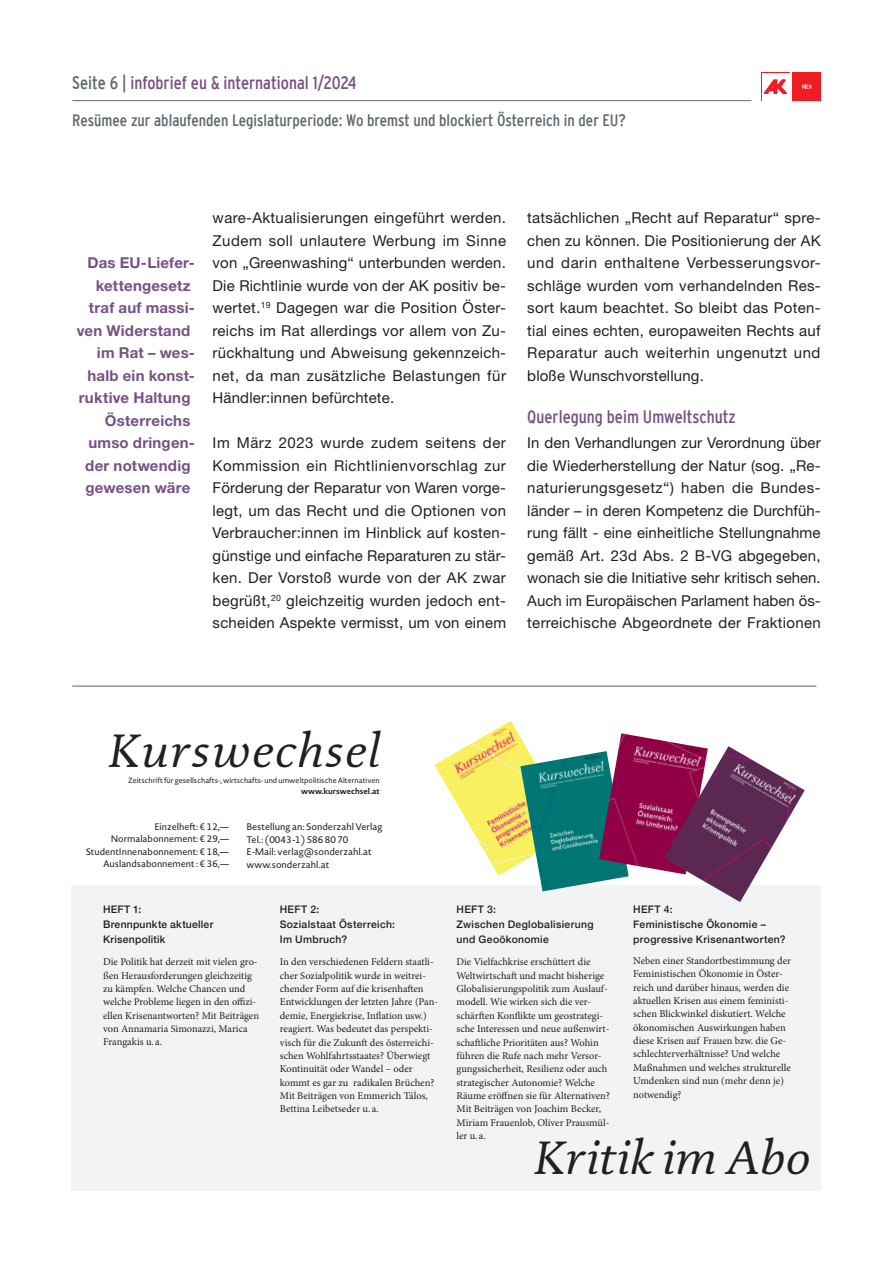
<style>
.page{position:relative;width:893px;height:1263px;background:#fff}
.page>*{position:absolute;margin:0;border:0;box-sizing:border-box;transform-origin:0 0}
.t1{font:italic 47.55px "DTL Documenta ST";letter-spacing:.035em;color:#231f20}
.t2{font:italic 47.55px "DTL Documenta ST";letter-spacing:.005em;color:#231f20}
.AK_Info_Zwischentite{font:condensed 18px "Interstate";color:#775184}
.Vorspann_E-Paper{font:condensed 16.5px "Interstate";color:#5f696f}
.Fließtext_E-Paper{font:15px/22.5px "Helvetica Neue LT Pro";letter-spacing:.02em;color:#231f20;text-align:justify}
.AK_Info_Pullout_E-Pa{font:700 15px "Helvetica Neue LT Pro";letter-spacing:.015em;color:#775184}
.t3{font:10.35px/13.4px "Minion Pro";color:#231f20}
.t4{font:500 10.35px/14.9px "Helvetica Neue";letter-spacing:.03em;color:#231f20}
.t5{font:9.45px/12.6px "Novel Sans Pro";color:#231f20}
.t6{font:9.3px/12.5px "Novel Sans Pro";color:#231f20;text-align:right}
.t7{font:700 7.95px "Novel Sans Pro";color:#231f20}
.t8{font:7.5px "Novel Sans Pro";color:#231f20}
.s1{color:#5f696f}
</style>
<div class="page">
<svg style="left:761px;top:72px;width:29px;height:29px"></svg>
<div style="left:762px;top:73px;width:27px;height:27px;background:#fff"></div>
<svg style="left:764px;top:80px;width:22px;height:13px"></svg>
<div style="left:792px;top:72px;width:29px;height:29px;background:#ee1d23"></div>
<svg style="left:802px;top:85px;width:9px;height:4px"></svg>
<hr style="left:72px;top:100px;width:679px;height:1px;background:#5f696f">
<div style="left:71px;top:885px;width:750px;height:306px;background:#f2f3f4"></div>
<img style="left:434px;top:721px;width:94px;height:154px">
<img style="left:520px;top:751px;width:109px;height:140px">
<img style="left:599px;top:733px;width:94px;height:141px">
<img style="left:664px;top:746px;width:141px;height:156px">
<hr style="left:72px;top:686px;width:744px;height:1px;background:#775184">
<h2 class="AK_Info_Zwischentite" style="left:72px;top:72px;width:286px"><span class="s1">Seite 6 |</span> infobrief eu &amp; international 1/2024</h2>
<p class="Vorspann_E-Paper" style="left:72px;top:111px;width:555px">Resümee zur ablaufenden Legislaturperiode: Wo bremst und blockiert Österreich in der EU?</p>
<p class="AK_Info_Pullout_E-Pa" style="left:87px;top:253px;width:109px">Das EU-Liefer-</p>
<p class="AK_Info_Pullout_E-Pa" style="left:96px;top:276px;width:97px">kettengesetz</p>
<p class="AK_Info_Pullout_E-Pa" style="left:89px;top:298px;width:108px">traf auf massi-</p>
<p class="AK_Info_Pullout_E-Pa" style="left:77px;top:321px;width:115px">ven Widerstand</p>
<p class="AK_Info_Pullout_E-Pa" style="left:97px;top:343px;width:100px">im Rat – wes-</p>
<p class="AK_Info_Pullout_E-Pa" style="left:87px;top:366px;width:109px">halb ein konst-</p>
<p class="AK_Info_Pullout_E-Pa" style="left:79px;top:388px;width:113px">ruktive Haltung</p>
<p class="AK_Info_Pullout_E-Pa" style="left:105px;top:411px;width:87px">Österreichs</p>
<p class="AK_Info_Pullout_E-Pa" style="left:88px;top:433px;width:108px">umso dringen-</p>
<p class="AK_Info_Pullout_E-Pa" style="left:85px;top:456px;width:107px">der notwendig</p>
<p class="AK_Info_Pullout_E-Pa" style="left:86px;top:478px;width:106px">gewesen wäre</p>
<p class="Fließtext_E-Paper" style="left:213px;top:206px;width:295px">ware-Aktualisierungen eingeführt werden.<br>Zudem soll unlautere Werbung im Sinne von „Greenwashing“ unterbunden werden.<br>Die Richtlinie wurde von der AK positiv be&shy;wertet.<sup>19</sup> Dagegen war die Position Öster&shy;reichs im Rat allerdings vor allem von Zu&shy;rückhaltung und Abweisung gekennzeich&shy;net, da man zusätzliche Belastungen für Händler:innen befürchtete.</p>
<p class="Fließtext_E-Paper" style="left:213px;top:431px;width:295px">Im März 2023 wurde zudem seitens der Kommission ein Richtlinienvorschlag zur Förderung der Reparatur von Waren vorge&shy;legt, um das Recht und die Optionen von Verbraucher:innen im Hinblick auf kosten&shy;günstige und einfache Reparaturen zu stär&shy;ken. Der Vorstoß wurde von der AK zwar begrüßt,<sup>20</sup> gleichzeitig wurden jedoch ent&shy;scheiden Aspekte vermisst, um von einem</p>
<p class="Fließtext_E-Paper" style="left:527px;top:206px;width:295px">tatsächlichen „Recht auf Reparatur“ spre&shy;chen zu können. Die Positionierung der AK und darin enthaltene Verbesserungsvor&shy;schläge wurden vom verhandelnden Res&shy;sort kaum beachtet. So bleibt das Poten&shy;tial eines echten, europaweiten Rechts auf Reparatur auch weiterhin ungenutzt und bloße Wunschvorstellung.</p>
<p class="AK_Info_Zwischentite" style="left:527px;top:406px;width:210px">Querlegung beim Umweltschutz</p>
<p class="Fließtext_E-Paper" style="left:527px;top:431px;width:295px">In den Verhandlungen zur Verordnung über die Wiederherstellung der Natur (sog. „Re&shy;naturierungsgesetz“) haben die Bundes&shy;länder – in deren Kompetenz die Durchfüh&shy;rung fällt - eine einheitliche Stellungnahme gemäß Art. 23d Abs. 2 B-VG abgegeben, wonach sie die Initiative sehr kritisch sehen.<br>Auch im Europäischen Parlament haben ös&shy;terreichische Abgeordnete der Fraktionen</p>
<p class="t1" style="left:108px;top:722px;width:274px">Kurswechsel</p>
<p class="t8" style="left:128px;top:775px;width:253px">Zeitschrift für gesellschafts-, wirtschafts- und umweltpolitische Alternativen</p>
<p class="t7" style="left:301px;top:785px;width:80px">www.kurswechsel.at</p>
<p class="t6" style="left:86px;top:820px;width:145px">Einzelheft: € 12,—<br>Normalabonnement: € 29,—<br>StudentInnenabonnement: € 18,—<br>Auslandsabonnement : € 36,—</p>
<p class="t5" style="left:246px;top:820px;width:138px">Bestellung an: Sonderzahl Verlag<br>Tel.: (0043 -1) 586 80 70<br>E-Mail: verlag@sonderzahl.at www.sonderzahl.at</p>
<p class="t4" style="left:103px;top:901px;width:112px">HEFT 1:<br>Brennpunkte aktueller<br>Krisenpolitik</p>
<p class="t3" style="left:103px;top:955px;width:157px">Die Politik hat derzeit mit vielen gro&shy;ßen Herausforderungen gleichzeitig zu kämpfen. Welche Chancen und welche Probleme liegen in den offizi&shy;ellen Krisenantworten? Mit Beiträgen von Annamaria Simonazzi, Marica Frangakis u. a.</p>
<p class="t4" style="left:280px;top:901px;width:117px">HEFT 2:<br>Sozialstaat Österreich:<br>Im Umbruch?</p>
<p class="t3" style="left:280px;top:955px;width:160px">In den verschiedenen Feldern staatli&shy;cher Sozialpolitik wurde in weitrei&shy;chender Form auf die krisenhaften Entwicklungen der letzten Jahre (Pan&shy;demie, Energiekrise, Inflation usw.) reagiert. Was bedeutet das perspekti&shy;visch für die Zukunft des österreichi&shy;schen Wohlfahrtsstaates? Überwiegt Kontinuität oder Wandel – oder kommt es gar zu radikalen Brüchen?<br>Mit Beiträgen von Emmerich Tálos, Bettina Leibetseder u. a.</p>
<p class="t4" style="left:456px;top:901px;width:139px">HEFT 3:<br>Zwischen Deglobalisierung und Geoökonomie</p>
<p class="t3" style="left:456px;top:955px;width:155px">Die Vielfachkrise erschüttert die Weltwirtschaft und macht bisherige Globalisierungspolitik zum Auslauf&shy;modell. Wie wirken sich die ver&shy;schärften Konflikte um geostrategi&shy;sche Interessen und neue außenwirt&shy;schaftliche Prioritäten aus? Wohin führen die Rufe nach mehr Versor&shy;gungssicherheit, Resilienz oder auch strategischer Autonomie? Welche Räume eröffnen sie für Alternativen?<br>Mit Beiträgen von Joachim Becker, Miriam Frauenlob, Oliver Prausmül&shy;ler u. a.</p>
<p class="t4" style="left:633px;top:901px;width:154px">HEFT 4:<br>Feministische Ökonomie – progressive Krisenantworten?</p>
<p class="t3" style="left:633px;top:954px;width:159px">Neben einer Standortbestimmung der Feministischen Ökonomie in Öster&shy;reich und darüber hinaus, werden die aktuellen Krisen aus einem feministi&shy;schen Blickwinkel diskutiert. Welche ökonomischen Auswirkungen haben diese Krisen auf Frauen bzw. die Ge&shy;schlechterverhältnisse? Und welche Maßnahmen und welches strukturelle Umdenken sind nun (mehr denn je) notwendig?</p>
<p class="t2" style="left:534px;top:1128px;width:278px">Kritik im Abo</p>
</div>
